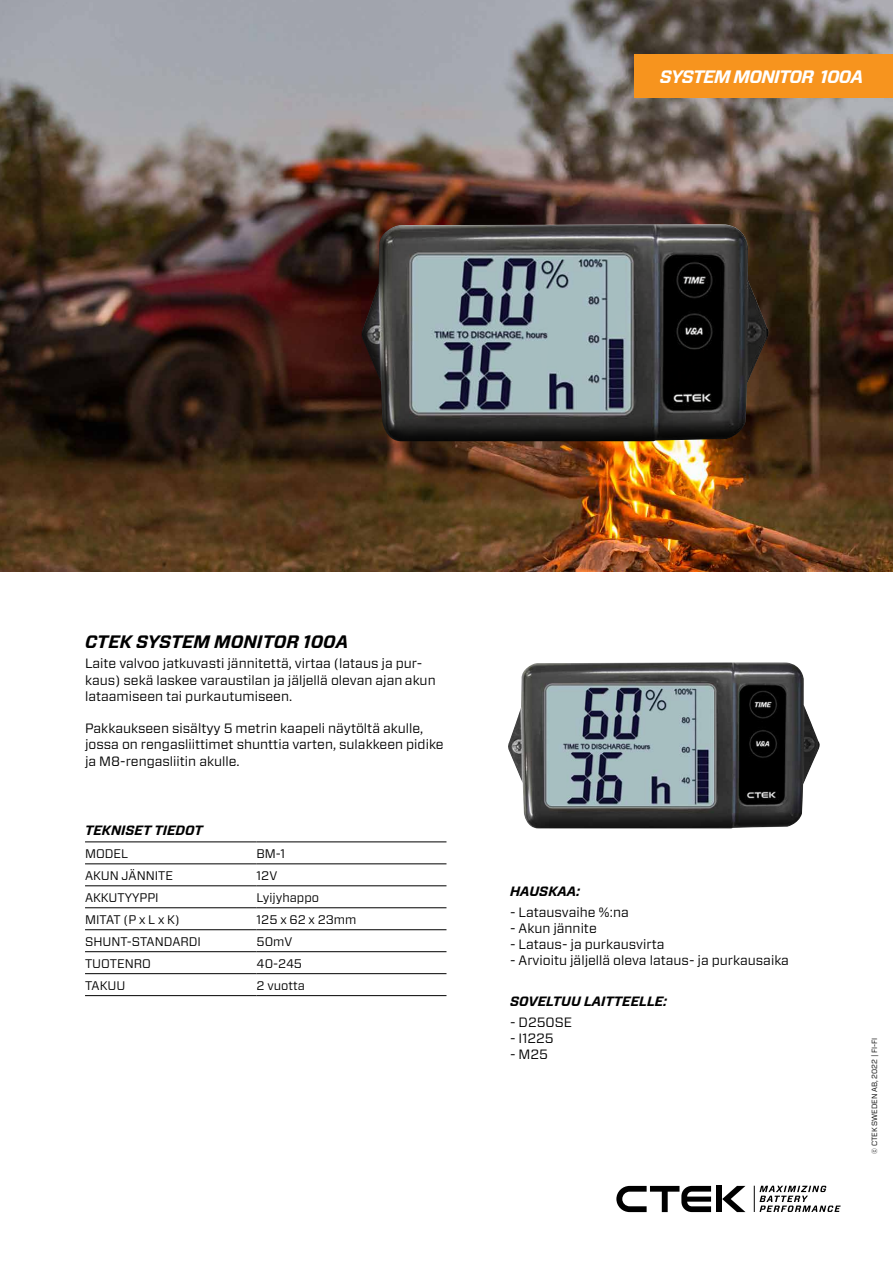
<style>
.page{position:relative;width:893px;height:1263px;background:#fff}
.page>*{position:absolute;margin:0;border:0;box-sizing:border-box;transform-origin:0 0}
.t1{font:italic 700 18px "Forza";color:#000}
.t2{font:italic 700 18px "Forza";letter-spacing:-.04em;color:#fff}
.t3{font:13.5px/16.2px "Forza";color:#000}
.t4{font:italic 700 13.5px "Forza";color:#000}
.t5{font:12.45px "Forza";color:#000}
.t6{font:7.5px "Forza";color:#000}
</style>
<div class="page">
<img style="left:0;top:0;width:893px;height:66px">
<div style="left:716px;top:1186px;width:6px;height:26px;background:#000"></div>
<svg style="left:722px;top:1186px;width:23px;height:26px"></svg>
<svg style="left:616px;top:1186px;width:95px;height:26px"></svg>
<svg style="left:754px;top:1186px;width:87px;height:26px"></svg>
<div style="left:634px;top:54px;width:259px;height:43px;background:#f7941e"></div>
<img style="left:508px;top:662px;width:312px;height:167px">
<div style="left:0;top:66px;width:893px;height:506px;background:#000;opacity:.75"></div>
<hr style="left:85px;top:842px;width:172px;height:1px;background:#000">
<hr style="left:257px;top:842px;width:189px;height:1px;background:#000">
<hr style="left:85px;top:863px;width:172px;height:1px;background:#000">
<hr style="left:257px;top:863px;width:189px;height:1px;background:#000">
<hr style="left:85px;top:885px;width:172px;height:1px;background:#000">
<hr style="left:257px;top:885px;width:189px;height:1px;background:#000">
<hr style="left:85px;top:907px;width:172px;height:1px;background:#000">
<hr style="left:257px;top:907px;width:189px;height:1px;background:#000">
<hr style="left:85px;top:929px;width:172px;height:1px;background:#000">
<hr style="left:257px;top:929px;width:189px;height:1px;background:#000">
<hr style="left:85px;top:951px;width:172px;height:1px;background:#000">
<hr style="left:257px;top:951px;width:189px;height:1px;background:#000">
<hr style="left:85px;top:973px;width:172px;height:1px;background:#000">
<hr style="left:257px;top:973px;width:189px;height:1px;background:#000">
<hr style="left:85px;top:995px;width:172px;height:1px;background:#000">
<hr style="left:257px;top:995px;width:189px;height:1px;background:#000">
<h1 class="t2" style="left:660px;top:64px;width:205px">SYSTEM MONITOR 100A</h1>
<h1 class="t1" style="left:85px;top:629px;width:265px">CTEK SYSTEM MONITOR 100A</h1>
<p class="t3" style="left:85px;top:655px;width:352px">Laite valvoo jatkuvasti jännitettä, virtaa (lataus ja pur&shy;kaus) sekä laskee varaustilan ja jäljellä olevan ajan akun lataamiseen tai purkautumiseen.</p>
<p class="t3" style="left:85px;top:720px;width:360px">Pakkaukseen sisältyy 5 metrin kaapeli näytöltä akulle, jossa on rengasliittimet shunttia varten, sulakkeen pidike ja M8-rengasliitin akulle.</p>
<p class="t4" style="left:85px;top:821px;width:119px">TEKNISET TIEDOT</p>
<p class="t5" style="left:85px;top:845px;width:45px">MODEL</p>
<p class="t5" style="left:257px;top:845px;width:30px">BM-1</p>
<p class="t5" style="left:85px;top:867px;width:90px">AKUN JÄNNITE</p>
<p class="t5" style="left:257px;top:867px;width:22px">12V</p>
<p class="t5" style="left:85px;top:889px;width:75px">AKKUTYYPPI</p>
<p class="t5" style="left:257px;top:889px;width:64px">Lyijyhappo</p>
<p class="t5" style="left:85px;top:911px;width:96px">MITAT (P x L x K)</p>
<p class="t5" style="left:257px;top:911px;width:101px">125 x 62 x 23mm</p>
<p class="t5" style="left:85px;top:933px;width:117px">SHUNT-STANDARDI</p>
<p class="t5" style="left:257px;top:933px;width:37px">50mV</p>
<p class="t5" style="left:85px;top:955px;width:68px">TUOTENRO</p>
<p class="t5" style="left:257px;top:955px;width:47px">40-245</p>
<p class="t5" style="left:85px;top:977px;width:42px">TAKUU</p>
<p class="t5" style="left:257px;top:977px;width:50px">2 vuotta</p>
<p class="t4" style="left:510px;top:882px;width:71px">HAUSKAA:</p>
<p class="t3" style="left:510px;top:904px;width:120px">- Latausvaihe %:na</p>
<p class="t3" style="left:510px;top:920px;width:88px">- Akun jännite</p>
<p class="t3" style="left:510px;top:936px;width:156px">- Lataus- ja purkausvirta</p>
<p class="t3" style="left:510px;top:952px;width:280px">- Arvioitu jäljellä oleva lataus- ja purkausaika</p>
<p class="t4" style="left:510px;top:992px;width:158px">SOVELTUU LAITTEELLE:</p>
<p class="t3" style="left:510px;top:1014px;width:64px">- D250SE</p>
<p class="t3" style="left:510px;top:1030px;width:45px">- I1225</p>
<p class="t3" style="left:510px;top:1046px;width:40px">- M25</p>
<p class="t6" style="left:870px;top:1153px;width:118px;rotate:-90deg">© CTEK SWEDEN AB, 2022 | FI-FI</p>
</div>
